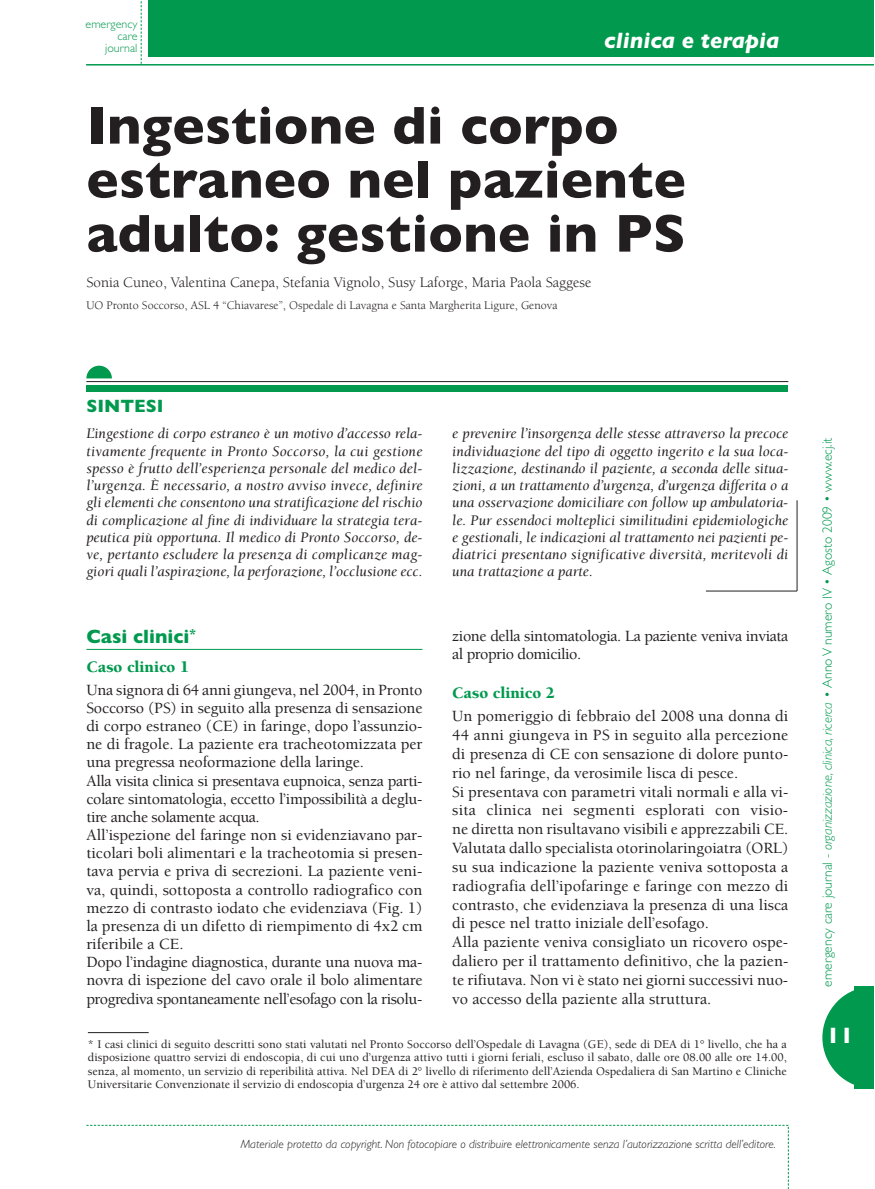
<style>
.page{position:relative;width:875px;height:1189px;background:#fff}
.page>*{position:absolute;margin:0;border:0;box-sizing:border-box;transform-origin:0 0}
.t1{font:700 54px/54px "Gill Sans";letter-spacing:.005em;color:#231f20}
.t2{font:italic 700 22.5px "Gill Sans";color:#fff}
.t3{font:700 22.5px "Gill Sans";color:#fff}
.t4{font:700 19.5px "Gill Sans";color:#00994e}
.t5{font:700 18px "Gill Sans";color:#00994e}
.t6{font:900 16.5px "Berkeley";color:#00994e}
.t7{font:500 16.05px/18.1px "Berkeley";color:#231f20}
.t8{font:500 16.05px/18.9px "Berkeley";letter-spacing:-.025em;color:#231f20}
.t9{font:italic 15px/17.2px "Berkeley";color:#231f20;text-align:justify}
.t10{font:15px "Berkeley";color:#231f20}
.t11{font:300 13.5px "Gill Sans";color:#00994e}
.t12{font:500 12px/13.5px "Berkeley";color:#231f20;text-align:justify}
.t13{font:italic 300 12px "Gill Sans";color:#231f20}
.t14{font:12px "Berkeley";color:#231f20}
.t15{font:300 12px/12px "Gill Sans";color:#00994e;text-align:right}
.s1{font-style:italic}
</style>
<div class="page">
<svg style="left:86px;top:1125px;width:703px;height:64px"></svg>
<svg style="left:822px;top:986px;width:51px;height:103px"></svg>
<hr style="left:873px;top:986px;width:1px;height:103px;background:#00994e">
<div style="left:148px;top:0;width:725px;height:56px;background:#00994e"></div>
<hr style="left:86px;top:64px;width:787px;height:2px;background:#00994e">
<svg style="left:141px;top:1px;width:1px;height:63px"></svg>
<hr style="left:86px;top:649px;width:336px;height:1px;background:#00994e">
<svg style="left:86px;top:366px;width:26px;height:12px"></svg>
<div style="left:86px;top:385px;width:702px;height:7px;background:#00994e"></div>
<hr style="left:86px;top:381px;width:702px;height:1px;background:#231f20">
<hr style="left:796px;top:500px;width:1px;height:91px;background:#231f20">
<hr style="left:706px;top:591px;width:91px;height:1px;background:#231f20">
<hr style="left:88px;top:1032px;width:61px;height:1px;background:#231f20">
<p class="t15" style="left:86px;top:19px;width:53px">emergency care journal</p>
<h2 class="t2" style="left:604px;top:33px;width:177px">clinica e terapia</h2>
<h1 class="t1" style="left:86px;top:104px;width:601px">Ingestione di corpo estraneo nel paziente adulto: gestione in PS</h1>
<p class="t10" style="left:86px;top:276px;width:506px">Sonia Cuneo, Valentina Canepa, Stefania Vignolo, Susy Laforge, Maria Paola Saggese</p>
<p class="t14" style="left:86px;top:300px;width:472px">UO Pronto Soccorso, ASL 4 “Chiavarese”, Ospedale di Lavagna e Santa Margherita Ligure, Genova</p>
<p class="t5" style="left:86px;top:400px;width:79px">SINTESI</p>
<p class="t9" style="left:86px;top:426px;width:337px">L’ingestione di corpo estraneo è un motivo d’accesso rela&shy;tivamente frequente in Pronto Soccorso, la cui gestione spesso è frutto dell’esperienza personale del medico del&shy;l’urgenza. È necessario, a nostro avviso invece, definire gli elementi che consentono una stratificazione del rischio di complicazione al fine di individuare la strategia tera&shy;peutica più opportuna. Il medico di Pronto Soccorso, de&shy;ve, pertanto escludere la presenza di complicanze mag&shy;giori quali l’aspirazione, la perforazione, l’occlusione ecc.</p>
<p class="t9" style="left:452px;top:426px;width:337px">e prevenire l’insorgenza delle stesse attraverso la precoce individuazione del tipo di oggetto ingerito e la sua loca&shy;lizzazione, destinando il paziente, a seconda delle situa&shy;zioni, a un trattamento d’urgenza, d’urgenza differita o a una osservazione domiciliare con follow up ambulatoria&shy;le. Pur essendoci molteplici similitudini epidemiologiche e gestionali, le indicazioni al trattamento nei pazienti pe&shy;diatrici presentano significative diversità, meritevoli di una trattazione a parte.</p>
<p class="t4" style="left:86px;top:629px;width:111px">Casi clinici<sup>*</sup></p>
<p class="t6" style="left:86px;top:661px;width:104px">Caso clinico 1</p>
<p class="t7" style="left:86px;top:682px;width:338px">Una signora di 64 anni giungeva, nel 2004, in Pronto Soccorso (PS) in seguito alla presenza di sensazione di corpo estraneo (CE) in faringe, dopo l’assunzio&shy;ne di fragole. La paziente era tracheotomizzata per una pregressa neoformazione della laringe.<br>Alla visita clinica si presentava eupnoica, senza parti&shy;colare sintomatologia, eccetto l’impossibilità a deglu&shy;tire anche solamente acqua.<br>All’ispezione del faringe non si evidenziavano par&shy;ticolari boli alimentari e la tracheotomia si presen&shy;tava pervia e priva di secrezioni. La paziente veni&shy;va, quindi, sottoposta a controllo radiografico con mezzo di contrasto iodato che evidenziava (Fig. 1) la presenza di un difetto di riempimento di 4x2 cm riferibile a CE.<br>Dopo l’indagine diagnostica, durante una nuova ma&shy;novra di ispezione del cavo orale il bolo alimentare progrediva spontaneamente nell’esofago con la risolu-</p>
<p class="t8" style="left:452px;top:628px;width:337px">zione della sintomatologia. La paziente veniva inviata al proprio domicilio.</p>
<p class="t6" style="left:452px;top:687px;width:104px">Caso clinico 2</p>
<p class="t7" style="left:452px;top:708px;width:337px;line-height:18.9px">Un pomeriggio di febbraio del 2008 una donna di 44 anni giungeva in PS in seguito alla percezione di presenza di CE con sensazione di dolore punto&shy;rio nel faringe, da verosimile lisca di pesce.<br>Si presentava con parametri vitali normali e alla vi&shy;sita clinica nei segmenti esplorati con visio&shy;ne diretta non risultavano visibili e apprezzabili CE.<br>Valutata dallo specialista otorinolaringoiatra (ORL) su sua indicazione la paziente veniva sottoposta a radiografia dell’ipofaringe e faringe con mezzo di contrasto, che evidenziava la presenza di una lisca di pesce nel tratto iniziale dell’esofago.<br>Alla paziente veniva consigliato un ricovero ospe&shy;daliero per il trattamento definitivo, che la pazien&shy;te rifiutava. Non vi è stato nei giorni successivi nuo&shy;vo accesso della paziente alla struttura.</p>
<p class="t12" style="left:88px;top:1038px;width:700px">* I casi clinici di seguito descritti sono stati valutati nel Pronto Soccorso dell’Ospedale di Lavagna (GE), sede di DEA di 1° livello, che ha a disposizione quattro servizi di endoscopia, di cui uno d’urgenza attivo tutti i giorni feriali, escluso il sabato, dalle ore 08.00 alle ore 14.00, senza, al momento, un servizio di reperibilità attiva. Nel DEA di 2° livello di riferimento dell’Azienda Ospedaliera di San Martino e Cliniche Universitarie Convenzionate il servizio di endoscopia d’urgenza 24 ore è attivo dal settembre 2006.</p>
<p class="t13" style="left:241px;top:1140px;width:536px">Materiale protetto da copyright. Non fotocopiare o distribuire elettronicamente senza l’autorizzazione scritta dell’editore.</p>
<p class="t11" style="left:822px;top:986px;width:551px;rotate:-90deg">emergency care journal - <span class="s1">organizzazione, clinica, ricerca •</span> Anno V numero IV • Agosto 2009 • www.ecj.it</p>
<h2 class="t3" style="left:826px;top:1027px;width:28px">11</h2>
</div>
